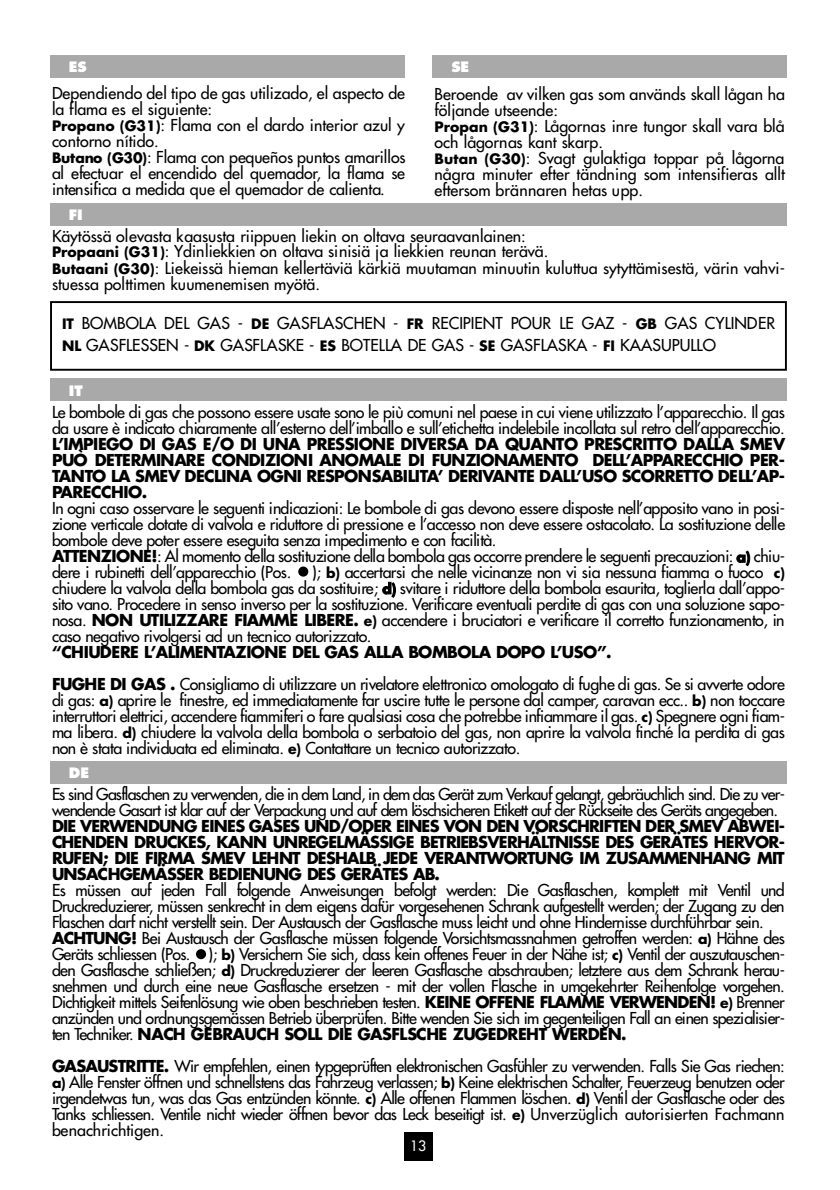
<style>
.page{position:relative;width:840px;height:1190px;background:#fff}
.page>*{position:absolute;margin:0;border:0;box-sizing:border-box;transform-origin:0 0}
.t1{font:16px/16px "Futura";letter-spacing:-.03em;color:#000}
.t2{font:16px/16px "Futura";color:#000}
.t3{font:700 16px/16px "Futura";letter-spacing:-.04em;color:#000;text-align:justify}
.t4{font:800 14px "Futura";color:#fff}
.t5{font:14px "Futura";color:#fff}
.s1{font-weight:700;font-size:14px}
.s2{font-weight:700}
</style>
<div class="page">
<svg style="left:196px;top:949px;width:10px;height:10px"></svg>
<svg style="left:298px;top:567px;width:10px;height:10px"></svg>
<div style="left:404px;top:1132px;width:29px;height:28px;background:#000"></div>
<div style="left:433px;top:55px;width:354px;height:22px;background:#a9a9a9"></div>
<div style="left:50px;top:55px;width:354px;height:22px;background:#a9a9a9"></div>
<svg style="left:50px;top:301px;width:737px;height:70px"></svg>
<div style="left:50px;top:378px;width:737px;height:23px;background:#a9a9a9"></div>
<div style="left:50px;top:761px;width:737px;height:23px;background:#a9a9a9"></div>
<div style="left:50px;top:203px;width:737px;height:23px;background:#a9a9a9"></div>
<p class="t4" style="left:69px;top:58px;width:19px">ES</p>
<p class="t4" style="left:451px;top:58px;width:19px">SE</p>
<p class="t2" style="left:435px;top:86px;width:352px">Beroende av vilken gas som används skall lågan ha följande utseende:<br><span class="s1">Propan (G31)</span>: Lågornas inre tungor skall vara blå och lågornas kant skarp.<br><span class="s1">Butan (G30)</span>: Svagt gulaktiga toppar på lågorna några minuter efter tändning som intensifieras allt eftersom brännaren hetas upp.</p>
<p class="t2" style="left:52px;top:85px;width:355px">Dependiendo del tipo de gas utilizado, el aspecto de la flama es el siguiente:<br><span class="s1">Propano (G31)</span>: Flama con el dardo interior azul y contorno nítido.<br><span class="s1">Butano (G30)</span>: Flama con pequeños puntos amarillos al efectuar el encendido del quemador, la flama se intensifica a medida que el quemador de calienta.</p>
<p class="t4" style="left:69px;top:206px;width:16px">FI</p>
<p class="t2" style="left:52px;top:228px;width:734px">Käytössä olevasta kaasusta riippuen liekin on oltava seuraavanlainen:<br><span class="s1">Propaani (G31)</span>: Ydinliekkien on oltava sinisiä ja liekkien reunan terävä.<br><span class="s1">Butaani (G30)</span>: Liekeissä hieman kellertäviä kärkiä muutaman minuutin kuluttua sytyttämisestä, värin vahvi&shy;stuessa polttimen kuumenemisen myötä.</p>
<p class="t2" style="left:62px;top:313px;width:715px;line-height:21.2px"><span class="s1">IT</span> BOMBOLA DEL GAS - <span class="s1">DE</span> GASFLASCHEN - <span class="s1">FR</span> RECIPIENT POUR LE GAZ - <span class="s1">GB</span> GAS CYLINDER<br><span class="s1">NL</span> GASFLESSEN - <span class="s1">DK</span> GASFLASKE - <span class="s1">ES</span> BOTELLA DE GAS - <span class="s1">SE</span> GASFLASKA - <span class="s1">FI</span> KAASUPULLO</p>
<p class="t4" style="left:69px;top:382px;width:15px">IT</p>
<p class="t1" style="left:52px;top:404px;width:734px">Le bombole di gas che possono essere usate sono le più comuni nel paese in cui viene utilizzato l’apparecchio. Il gas da usare è indicato chiaramente all’esterno dell’imballo e sull’etichetta indelebile incollata sul retro dell’apparecchio.</p>
<p class="t3" style="left:52px;top:435px;width:735px">L’IMPIEGO DI GAS E/O DI UNA PRESSIONE DIVERSA DA QUANTO PRESCRITTO DALLA SMEV PUÒ DETERMINARE CONDIZIONI ANOMALE DI FUNZIONAMENTO DELL’APPARECCHIO PER-TANTO LA SMEV DECLINA OGNI RESPONSABILITA’ DERIVANTE DALL’USO SCORRETTO DELL’AP-PARECCHIO.</p>
<p class="t1" style="left:52px;top:500px;width:735px">In ogni caso osservare le seguenti indicazioni: Le bombole di gas devono essere disposte nell’apposito vano in posi&shy;zione verticale dotate di valvola e riduttore di pressione e l’accesso non deve essere ostacolato. La sostituzione delle bombole deve poter essere eseguita senza impedimento e con facilità.<br><span class="s2">ATTENZIONE!</span>: Al momento della sostituzione della bombola gas occorre prendere le seguenti precauzioni: <span class="s1">a )</span> chiu&shy;dere i rubinetti dell’apparecchio (Pos.</p>
<p class="t1" style="left:52px;top:564px;width:735px;text-align:justify;text-indent:260px">); <span class="s1">b)</span> accertarsi che nelle vicinanze non vi sia nessuna fiamma o fuoco <span class="s1">c) </span>chiudere la valvola della bombola gas da sostituire; <span class="s1">d )</span> svitare i riduttore della bombola esaurita, toglierla dall’appo&shy;sito vano. Procedere in senso inverso per la sostituzione. Verificare eventuali perdite di gas con una soluzione sapo&shy;nosa. <span class="s2">NON UTILIZZARE FIAMME LIBERE.</span> <span class="s1">e)</span> accendere i bruciatori e verificare il corretto funzionamento, in caso negativo rivolgersi ad un tecnico autorizzato.</p>
<p class="t1" style="left:52px;top:636px;width:735px;line-height:31.6px"><span class="s2">“CHIUDERE L’ALIMENTAZIONE DEL GAS ALLA BOMBOLA DOPO L’USO”.<br>FUGHE DI GAS .</span> Consigliamo di utilizzare un rivelatore elettronico omologato di fughe di gas. Se si avverte odore</p>
<p class="t1" style="left:52px;top:692px;width:735px;text-align:justify">di gas: <span class="s1">a)</span> aprire le finestre, ed immediatamente far uscire tutte le persone dal camper, caravan ecc.. <span class="s1">b)</span> non toccare interruttori elettrici, accendere fiammiferi o fare qualsiasi cosa che potrebbe infiammare il gas. <span class="s1">c)</span> Spegnere ogni fiam&shy;ma libera. <span class="s1">d)</span> chiudere la valvola della bombola o serbatoio del gas, non aprire la valvola finché la perdita di gas non è stata individuata ed eliminata. <span class="s1">e)</span> Contattare un tecnico autorizzato.</p>
<p class="t4" style="left:69px;top:764px;width:22px">DE</p>
<p class="t1" style="left:52px;top:786px;width:734px">Es sind Gasflaschen zu verwenden, die in dem Land, in dem das Gerät zum Verkauf gelangt, gebräuchlich sind. Die zu ver&shy;wendende Gasart ist klar auf der Verpackung und auf dem löschsicheren Etikett auf der Rückseite des Geräts angegeben.</p>
<p class="t3" style="left:52px;top:818px;width:734px">DIE VERWENDUNG EINES GASES UND/ODER EINES VON DEN VORSCHRIFTEN DER SMEV ABWEI-CHENDEN DRUCKES, KANN UNREGELMÄSSIGE BETRIEBSVERHÄLTNISSE DES GERÄTES HERVOR-RUFEN; DIE FIRMA SMEV LEHNT DESHALB JEDE VERANTWORTUNG IM ZUSAMMENHANG MIT UNSACHGEMÄSSER BEDIENUNG DES GERÄTES AB.</p>
<p class="t1" style="left:52px;top:882px;width:734px">Es müssen auf jeden Fall folgende Anweisungen befolgt werden: Die Gasflaschen, komplett mit Ventil und Druckreduzierer, müssen senkrecht in dem eigens dafür vorgesehenen Schrank aufgestellt werden; der Zugang zu den Flaschen darf nicht verstellt sein. Der Austausch der Gasflasche muss leicht und ohne Hindernisse durchführbar sein.<br><span class="s2">ACHTUNG!</span> Bei Austausch der Gasflasche müssen folgende Vorsichtsmassnahmen getroffen werden: <span class="s1">a)</span> Hähne des Geräts schliessen (Pos. ); <span class="s1">b)</span> Versichern Sie sich, dass kein offenes Feuer in der Nähe ist; <span class="s1">c)</span> Ventil der auszutauschen&shy;den Gasflasche schließen; <span class="s1">d)</span> Druckreduzierer der leeren Gasflasche abschrauben; letztere aus dem Schrank herau&shy;snehmen und durch eine neue Gasflasche ersetzen - mit der vollen Flasche in umgekehrter Reihenfolge vorgehen.<br>Dichtigkeit mittels Seifenlösung wie oben beschrieben testen. <span class="s2">KEINE OFFENE FLAMME VERWENDEN!</span> <span class="s1">e)</span> Brenner anzünden und ordnungsgemässen Betrieb überprüfen. Bitte wenden Sie sich im gegenteiligen Fall an einen spezialisier&shy;ten Techniker. <span class="s2">NACH GEBRAUCH SOLL DIE GASFLSCHE ZUGEDREHT WERDEN.</span></p>
<p class="t1" style="left:52px;top:1058px;width:734px;text-align:justify"><span class="s2">GASAUSTRITTE.</span> Wir empfehlen, einen typgeprüften elektronischen Gasfühler zu verwenden. Falls Sie Gas riechen: <span class="s1">a)</span> Alle Fenster öffnen und schnellstens das Fahrzeug verlassen; <span class="s1">b)</span> Keine elektrischen Schalter, Feuerzeug benutzen oder irgendetwas tun, was das Gas entzünden könnte. <span class="s1">c)</span> Alle offenen Flammen löschen. <span class="s1">d)</span> Ventil der Gasflasche oder des Tanks schliessen. Ventile nicht wieder öffnen bevor das Leck beseitigt ist. <span class="s1">e)</span> Unverzüglich autorisierten Fachmann benachrichtigen.</p>
<p class="t5" style="left:410px;top:1137px;width:18px">13</p>
</div>
